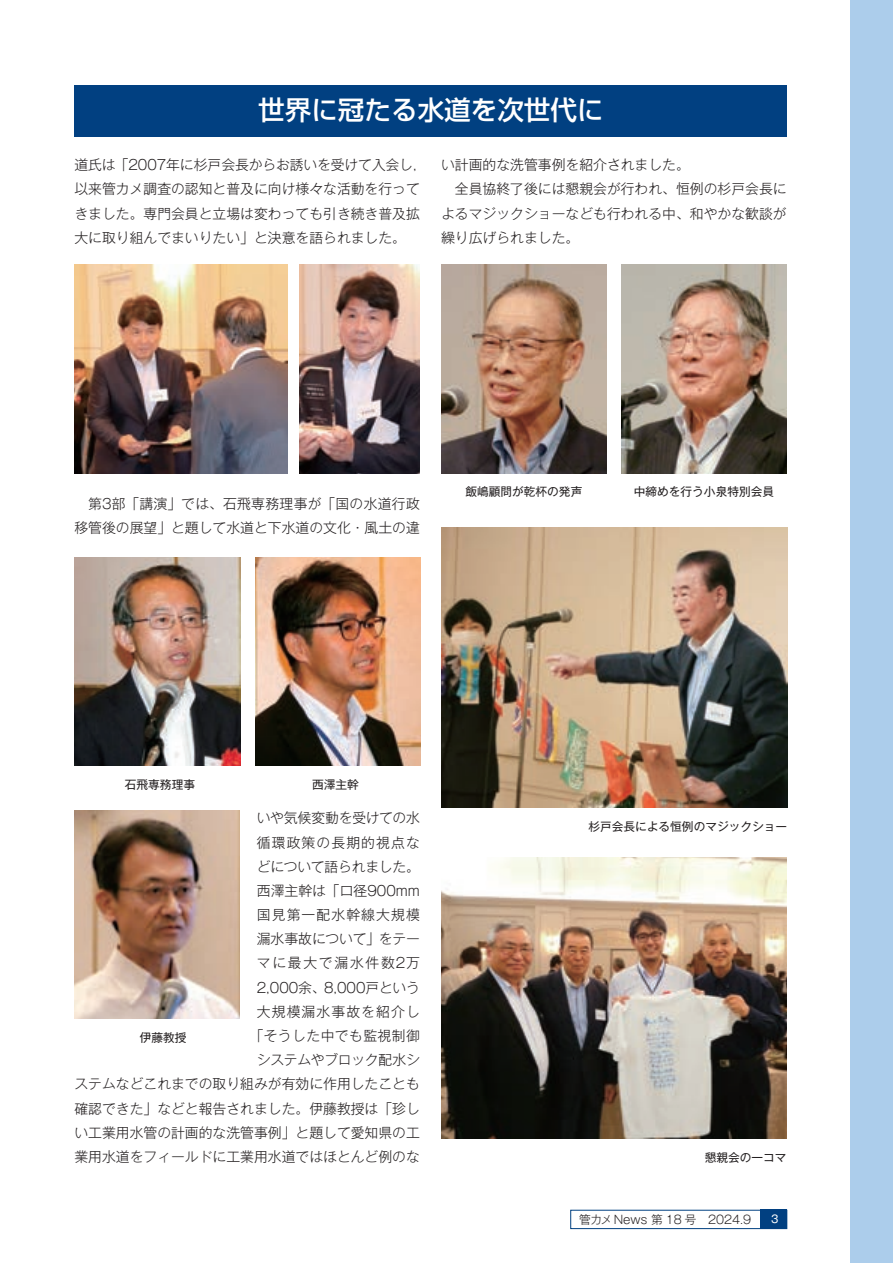
<style>
.page{position:relative;width:893px;height:1263px;background:#fff}
.page>*{position:absolute;margin:0;border:0;box-sizing:border-box;transform-origin:0 0}
.t1{font:500 26.55px "Shin Go Pro";color:#fff}
.t2{font:300 13.8px/24.2px "Gothic MB101 Pro";color:#231f20;text-align:right}
.t3{font:11.7px "Gothic MB101 Pro";color:#231f20}
.t4{font:300 11.7px "Gothic MB101 Pro";color:#231f20}
.t5{font:10.65px "Gothic MB101 Pro";color:#fff}
</style>
<div class="page">
<div style="left:570px;top:1210px;width:217px;height:19px;border:1px solid #014081"></div>
<div style="left:760px;top:1210px;width:27px;height:19px;background:#014081"></div>
<div style="left:850px;top:0;width:43px;height:1263px;background:#accdeb"></div>
<div style="left:75px;top:85px;width:712px;height:51px;background:#014081"></div>
<img style="left:74px;top:265px;width:213px;height:208px">
<img style="left:300px;top:265px;width:120px;height:208px">
<img style="left:75px;top:557px;width:165px;height:208px">
<img style="left:255px;top:557px;width:165px;height:208px">
<img style="left:74px;top:810px;width:166px;height:209px">
<img style="left:441px;top:265px;width:166px;height:208px">
<img style="left:621px;top:265px;width:166px;height:208px">
<img style="left:442px;top:527px;width:345px;height:281px">
<img style="left:441px;top:858px;width:346px;height:280px">
<h1 class="t1" style="left:258px;top:88px;width:347px">世界に冠たる水道を次世代に</h1>
<p class="t2" style="left:74px;top:151px;width:354px;text-align:left">道氏は「2007年に杉戸会長からお誘いを受けて入会し，以来管カメ調査の認知と普及に向け様々な活動を行ってきました。専門会員と立場は変わっても引き続き普及拡大に取り組んでまいりたい」と決意を語られました。</p>
<p class="t2" style="left:441px;top:151px;width:250px">い計画的な洗管事例を紹介されました。</p>
<p class="t2" style="left:455px;top:175px;width:333px">全員協終了後には懇親会が行われ、恒例の杉戸会長に</p>
<p class="t2" style="left:441px;top:199px;width:347px">よるマジックショーなども行われる中、和やかな歓談が</p>
<p class="t2" style="left:441px;top:224px;width:140px">繰り広げられました。</p>
<p class="t2" style="left:74px;top:490px;width:347px">第3部「講演」では、石飛専務理事が「国の水道行政移管後の展望」と題して水道と下水道の文化・風土の違</p>
<p class="t3" style="left:465px;top:482px;width:118px">飯嶋顧問が乾杯の発声</p>
<p class="t3" style="left:634px;top:482px;width:142px">中締めを行う小泉特別会員</p>
<p class="t3" style="left:125px;top:774px;width:72px">石飛専務理事</p>
<p class="t3" style="left:312px;top:774px;width:48px">西澤主幹</p>
<p class="t2" style="left:74px;top:804px;width:347px">いや気候変動を受けての水<br>循環政策の長期的視点な<br>どについて語られました。<br>西澤主幹は「口径900mm<br>国見第一配水幹線大規模<br>漏水事故について」をテー<br>マに最大で漏水件数2万<br>2,000余、8,000戸という<br>大規模漏水事故を紹介し<br>「そうした中でも監視制御<br>システムやブロック配水シ<br>ステムなどこれまでの取り組みが有効に作用したことも確認できた」などと報告されました。伊藤教授は「珍しい工業用水管の計画的な洗管事例」と題して愛知県の工業用水道をフィールドに工業用水道ではほとんど例のな</p>
<p class="t3" style="left:140px;top:1028px;width:48px">伊藤教授</p>
<p class="t3" style="left:588px;top:817px;width:200px">杉戸会長による恒例のマジックショー</p>
<p class="t3" style="left:705px;top:1147px;width:83px">懇親会の一コマ</p>
<p class="t4" style="left:579px;top:1210px;width:174px">管カメNews 第 18 号　2024.9</p>
<p class="t5" style="left:771px;top:1210px;width:9px">3</p>
</div>
